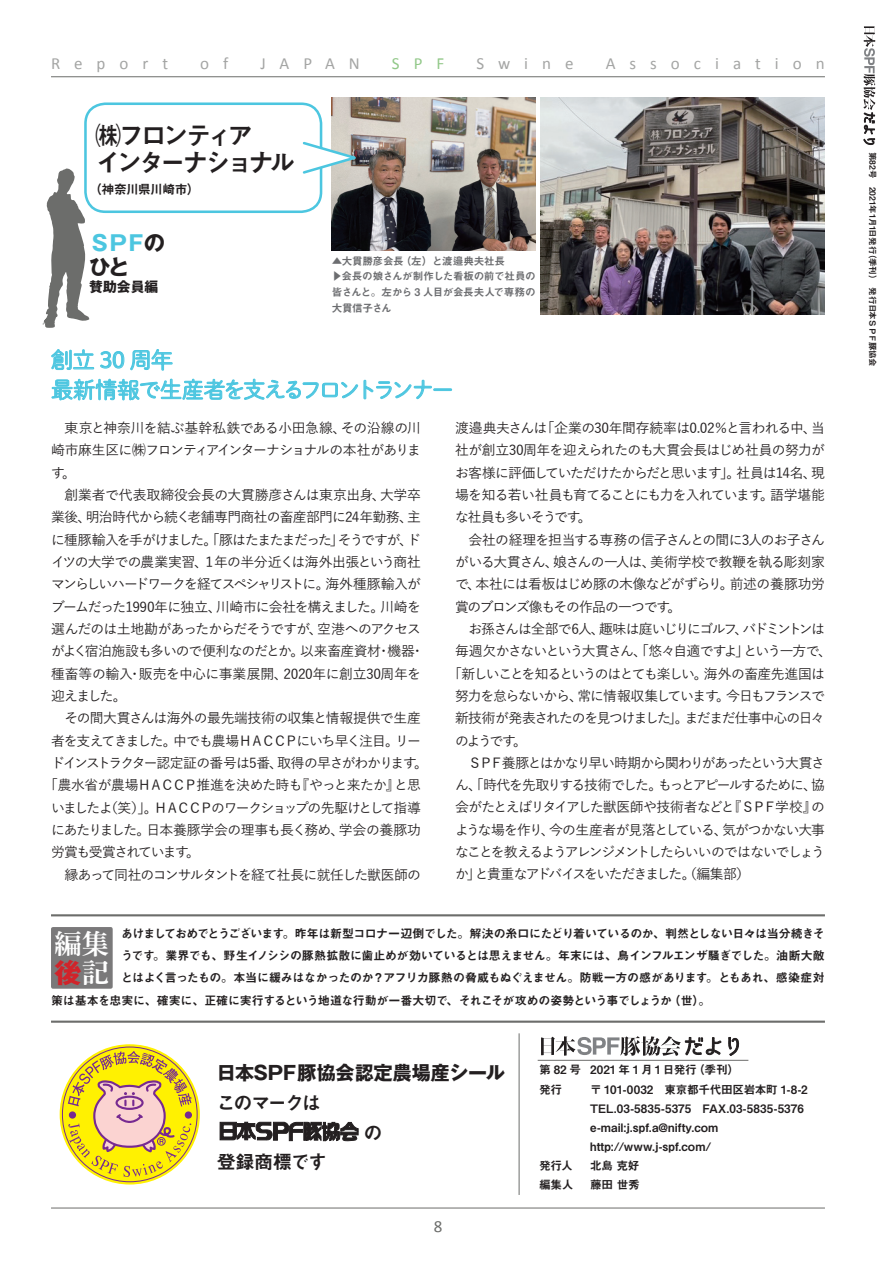
<style>
.page{position:relative;width:893px;height:1263px;background:#fff}
.page>*{position:absolute;margin:0;border:0;box-sizing:border-box;transform-origin:0 0}
.t1{font:27.15px "Shuei Min Pro B";color:#fff}
.t2{font:700 27.15px "Gothic MB101 Pro";color:#d1232a}
.t3{font:25.5px/27.6px "Midashi Go Pro MB31";letter-spacing:-.155em;color:#231f20}
.t4{font:22.35px/29.7px "Shuei M Go Std L";letter-spacing:-.08em;color:#4cc6e0}
.t5{font:700 21.3px/23.4px "Gothic MB101 Pro";letter-spacing:-.135em;color:#4cc6e0}
.t6{font:700 19.2px "Gothic MB101 Pro";letter-spacing:-.015em;color:#231f20}
.t7{font:19.2px "Midashi Go Pro MB31";letter-spacing:-.08em;color:#231f20}
.t8{font:16.95px "Calibri";letter-spacing:.825em;color:#a4a5a4}
.t9{font:16.95px "Calibri";color:#92c889}
.t10{font:16.95px "Calibri";color:#6c6d6b}
.t11{font:500 13.8px "Yu Go";letter-spacing:-.07em;color:#231f20}
.t12{font:500 13.8px "Yu Go";letter-spacing:-.115em;color:#231f20}
.t13{font:500 13.8px "Yu Go";letter-spacing:-.1em;color:#231f20}
.t14{font:500 13.8px "Yu Go";letter-spacing:-.105em;color:#231f20}
.t15{font:500 13.8px "Yu Go";letter-spacing:-.125em;color:#231f20}
.t16{font:500 13.8px "Yu Go";letter-spacing:-.09em;color:#231f20}
.t17{font:500 13.8px "Yu Go";letter-spacing:-.035em;color:#231f20}
.t18{font:500 13.8px "Yu Go";letter-spacing:-.05em;color:#231f20}
.t19{font:500 13.8px "Yu Go";letter-spacing:-.045em;color:#231f20}
.t20{font:500 13.8px "Yu Go";letter-spacing:-.04em;color:#231f20}
.t21{font:500 13.8px "Yu Go";letter-spacing:-.025em;color:#231f20}
.t22{font:500 13.8px "Yu Go";letter-spacing:-.13em;color:#231f20}
.t23{font:500 13.8px "Yu Go";letter-spacing:-.03em;color:#231f20}
.t24{font:500 13.8px "Yu Go";letter-spacing:-.095em;color:#231f20}
.t25{font:700 13.8px "Gothic MB101 Pro";color:#231f20}
.t26{font:12.75px "Midashi Go Pro MB31";letter-spacing:-.05em;color:#231f20}
.t27{font:12px "Midashi Go Pro MB31";letter-spacing:-.045em;color:#231f20}
.t28{font:11.7px/19.2px "Midashi Go Pro MB31";color:#231f20}
.t29{font:10.65px/15.9px "Midashi Go Pro MB31";letter-spacing:-.03em;color:#6c6d70}
.t30{font:8.55px "Midashi Go Pro MB31";letter-spacing:-.045em;color:#231f20}
.s1{color:#231f20}
.s2{font-family:"Shuei Min Pro B";font-weight:400;color:#fff}
</style>
<div class="page">
<hr style="left:51px;top:1208px;width:774px;height:1px;background:#6c6d6b">
<hr style="left:51px;top:76px;width:774px;height:1px;background:#6c6d6b">
<svg style="left:220px;top:1122px;width:139px;height:19px"></svg>
<svg style="left:541px;top:1036px;width:198px;height:20px"></svg>
<hr style="left:538px;top:1060px;width:210px;height:1px;background:#6c6d6b">
<svg style="left:864px;top:26px;width:11px;height:119px"></svg>
<svg style="left:51px;top:349px;width:43px;height:21px"></svg>
<svg style="left:100px;top:351px;width:24px;height:18px"></svg>
<svg style="left:130px;top:349px;width:43px;height:22px"></svg>
<svg style="left:51px;top:378px;width:401px;height:23px"></svg>
<img style="left:332px;top:98px;width:204px;height:153px">
<img style="left:540px;top:98px;width:285px;height:217px">
<svg style="left:43px;top:168px;width:47px;height:160px"></svg>
<div style="left:84px;top:102px;width:238px;height:111px;border:3px solid #4cc6e0;border-radius:20px"></div>
<svg style="left:302px;top:140px;width:62px;height:36px"></svg>
<hr style="left:51px;top:914px;width:774px;height:2px;background:#6c6d6b">
<hr style="left:51px;top:1020px;width:774px;height:3px;background:#6c6d6b">
<div style="left:51px;top:927px;width:62px;height:62px;background:#7a797a;border-radius:2px"></div>
<hr style="left:519px;top:1033px;width:1px;height:162px;background:#6c6d6b">
<svg style="left:60px;top:1044px;width:140px;height:140px"></svg>
<svg style="left:68px;top:1051px;width:123px;height:134px;background:#e8cd5f"></svg>
<p class="t8" style="left:51px;top:53px;width:119px">Report</p>
<p class="t8" style="left:200px;top:53px;width:30px">o f</p>
<p class="t8" style="left:260px;top:53px;width:101px">JAPAN</p>
<p class="t9" style="left:392px;top:53px;width:54px">SPF</p>
<p class="t8" style="left:476px;top:53px;width:99px">Swine</p>
<p class="t8" style="left:606px;top:53px;width:221px">Association</p>
<h2 class="t3" style="left:95px;top:118px;width:201px">㈱フロンティア<br>インターナショナル</h2>
<p class="t26" style="left:89px;top:179px;width:112px">（神奈川県川崎市）</p>
<h3 class="t5" style="left:89px;top:229px;width:77px">ＳＰＦ<span class="s1">のひと</span></h3>
<p class="t25" style="left:89px;top:275px;width:71px">賛助会員編</p>
<p class="t29" style="left:332px;top:251px;width:206px">▲大貫勝彦会長（左）と渡邉典夫社長<br>▶︎会長の娘さんが制作した看板の前で社員の皆さんと。左から 3 人目が会長夫人で専務の大貫信子さん</p>
<h3 class="t4" style="left:51px;top:344px;width:404px">創立 30 周年<br>最新情報で生産者を支えるフロントランナー</h3>
<p class="t21" style="left:51px;top:415px;width:371px">　東京と神奈川を結ぶ基幹私鉄である小田急線、その沿線の川</p>
<p class="t11" style="left:51px;top:438px;width:371px">崎市麻生区に㈱フロンティアインターナショナルの本社がありま</p>
<p class="t11" style="left:51px;top:460px;width:26px">す。</p>
<p class="t21" style="left:51px;top:482px;width:371px">　創業者で代表取締役会長の大貫勝彦さんは東京出身、大学卒</p>
<p class="t18" style="left:51px;top:505px;width:371px">業後、明治時代から続く老舗専門商社の畜産部門に24年勤務、主</p>
<p class="t14" style="left:51px;top:527px;width:371px">に種豚輸入を手がけました。「豚はたまたまだった」そうですが、ド</p>
<p class="t19" style="left:51px;top:549px;width:371px">イツの大学での農業実習、１年の半分近くは海外出張という商社</p>
<p class="t15" style="left:51px;top:571px;width:371px">マンらしいハードワークを経てスペシャリストに。海外種豚輸入が</p>
<p class="t11" style="left:51px;top:594px;width:371px">ブームだった1990年に独立、川崎市に会社を構えました。川崎を</p>
<p class="t11" style="left:51px;top:616px;width:371px">選んだのは土地勘があったからだそうですが、空港へのアクセス</p>
<p class="t11" style="left:51px;top:638px;width:375px">がよく宿泊施設も多いので便利なのだとか。以来畜産資材・機器・</p>
<p class="t23" style="left:51px;top:661px;width:371px">種畜等の輸入・販売を中心に事業展開、2020年に創立30周年を</p>
<p class="t11" style="left:51px;top:683px;width:77px">迎えました。</p>
<p class="t17" style="left:51px;top:705px;width:371px">　その間大貫さんは海外の最先端技術の収集と情報提供で生産</p>
<p class="t14" style="left:51px;top:728px;width:371px">者を支えてきました。中でも農場ＨＡＣＣＰにいち早く注目。リー</p>
<p class="t11" style="left:51px;top:750px;width:378px">ドインストラクター認定証の番号は5番、取得の早さがわかります。</p>
<p class="t11" style="left:44px;top:772px;width:378px">「農水省が農場ＨＡＣＣＰ推進を決めた時も『やっと来たか』と思</p>
<p class="t22" style="left:51px;top:795px;width:371px">いましたよ（笑）」。ＨＡＣＣＰのワークショップの先駆けとして指導</p>
<p class="t20" style="left:51px;top:817px;width:371px">にあたりました。日本養豚学会の理事も長く務め、学会の養豚功</p>
<p class="t13" style="left:51px;top:839px;width:150px">労賞も受賞されています。</p>
<p class="t11" style="left:51px;top:862px;width:371px">　縁あって同社のコンサルタントを経て社長に就任した獣医師の</p>
<p class="t17" style="left:455px;top:415px;width:371px">渡邉典夫さんは「企業の30年間存続率は0.02％と言われる中、当</p>
<p class="t20" style="left:455px;top:437px;width:371px">社が創立30周年を迎えられたのも大貫会長はじめ社員の努力が</p>
<p class="t11" style="left:455px;top:460px;width:371px">お客様に評価していただけたからだと思います」。社員は14名、現</p>
<p class="t11" style="left:455px;top:482px;width:371px">場を知る若い社員も育てることにも力を入れています。語学堪能</p>
<p class="t11" style="left:455px;top:504px;width:138px">な社員も多いそうです。</p>
<p class="t11" style="left:455px;top:527px;width:371px">　会社の経理を担当する専務の信子さんとの間に3人のお子さん</p>
<p class="t19" style="left:455px;top:549px;width:371px">がいる大貫さん、娘さんの一人は、美術学校で教鞭を執る彫刻家</p>
<p class="t18" style="left:455px;top:571px;width:371px">で、本社には看板はじめ豚の木像などがずらり。前述の養豚功労</p>
<p class="t11" style="left:455px;top:594px;width:228px">賞のブロンズ像もその作品の一つです。</p>
<p class="t13" style="left:455px;top:616px;width:371px">　お孫さんは全部で6人、趣味は庭いじりにゴルフ、バドミントンは</p>
<p class="t16" style="left:455px;top:638px;width:378px">毎週欠かさないという大貫さん、「悠々自適ですよ」という一方で、</p>
<p class="t13" style="left:448px;top:661px;width:378px">「新しいことを知るというのはとても楽しい。海外の畜産先進国は</p>
<p class="t11" style="left:455px;top:683px;width:371px">努力を怠らないから、常に情報収集しています。今日もフランスで</p>
<p class="t16" style="left:455px;top:705px;width:371px">新技術が発表されたのを見つけました」。まだまだ仕事中心の日々</p>
<p class="t11" style="left:455px;top:728px;width:74px">のようです。</p>
<p class="t12" style="left:455px;top:750px;width:371px">　ＳＰＦ養豚とはかなり早い時期から関わりがあったという大貫さ</p>
<p class="t15" style="left:455px;top:772px;width:371px">ん、「時代を先取りする技術でした。もっとアピールするために、協</p>
<p class="t24" style="left:455px;top:795px;width:371px">会がたとえばリタイアした獣医師や技術者などと『ＳＰＦ学校』の</p>
<p class="t11" style="left:455px;top:817px;width:371px">ような場を作り、今の生産者が見落としている、気がつかない大事</p>
<p class="t12" style="left:455px;top:839px;width:371px">なことを教えるようアレンジメントしたらいいのではないでしょう</p>
<p class="t12" style="left:455px;top:862px;width:296px">か」と貴重なアドバイスをいただきました。（編集部）</p>
<p class="t27" style="left:121px;top:923px;width:705px">あけましておめでとうございます。昨年は新型コロナ一辺倒でした。解決の糸口にたどり着いているのか、判然としない日々は当分続きそ</p>
<p class="t27" style="left:121px;top:946px;width:705px">うです。業界でも、野生イノシシの豚熱拡散に歯止めが効いているとは思えません。年末には、鳥インフルエンザ騒ぎでした。油断大敵</p>
<p class="t27" style="left:121px;top:968px;width:705px">とはよく言ったもの。本当に緩みはなかったのか？アフリカ豚熱の脅威もぬぐえません。防戦一方の感があります。ともあれ、感染症対</p>
<p class="t27" style="left:51px;top:990px;width:661px">策は基本を忠実に、確実に、正確に実行するという地道な行動が一番大切で、それこそが攻めの姿勢という事でしょうか（世）。</p>
<h1 class="t1" style="left:55px;top:924px;width:56px">編集</h1>
<h1 class="t2" style="left:55px;top:950px;width:56px">後<span class="s2">記</span></h1>
<h3 class="t6" style="left:217px;top:1057px;width:290px">日本SPF豚協会認定農場産シール</h3>
<h3 class="t7" style="left:217px;top:1087px;width:106px">このマークは</h3>
<h3 class="t7" style="left:217px;top:1147px;width:112px">登録商標です</h3>
<p class="t10" style="left:434px;top:1216px;width:10px">8</p>
<p class="t28" style="left:539px;top:1059px;width:202px">第 82 号 2021 年 1月 1日発行（季刊）発行　</p>
<p class="t28" style="left:590px;top:1078px;width:219px">〒 101-0032　東京都千代田区岩本町 1-8-2<br>TEL.03-5835-5375　FAX.03-5835-5376 e-mail:j.spf.a@nifty.com http://www.j-spf.com/</p>
<p class="t28" style="left:539px;top:1155px;width:35px">発行人</p>
<p class="t28" style="left:590px;top:1155px;width:51px">北島 克好</p>
<p class="t28" style="left:539px;top:1174px;width:36px">編集人</p>
<p class="t28" style="left:590px;top:1174px;width:51px">藤田 世秀</p>
<p class="t30" style="left:880px;top:152px;width:216px;rotate:90deg">第82号　2021年1月1日発行（季刊）　発行日本ＳＰＦ豚協会</p>
</div>
